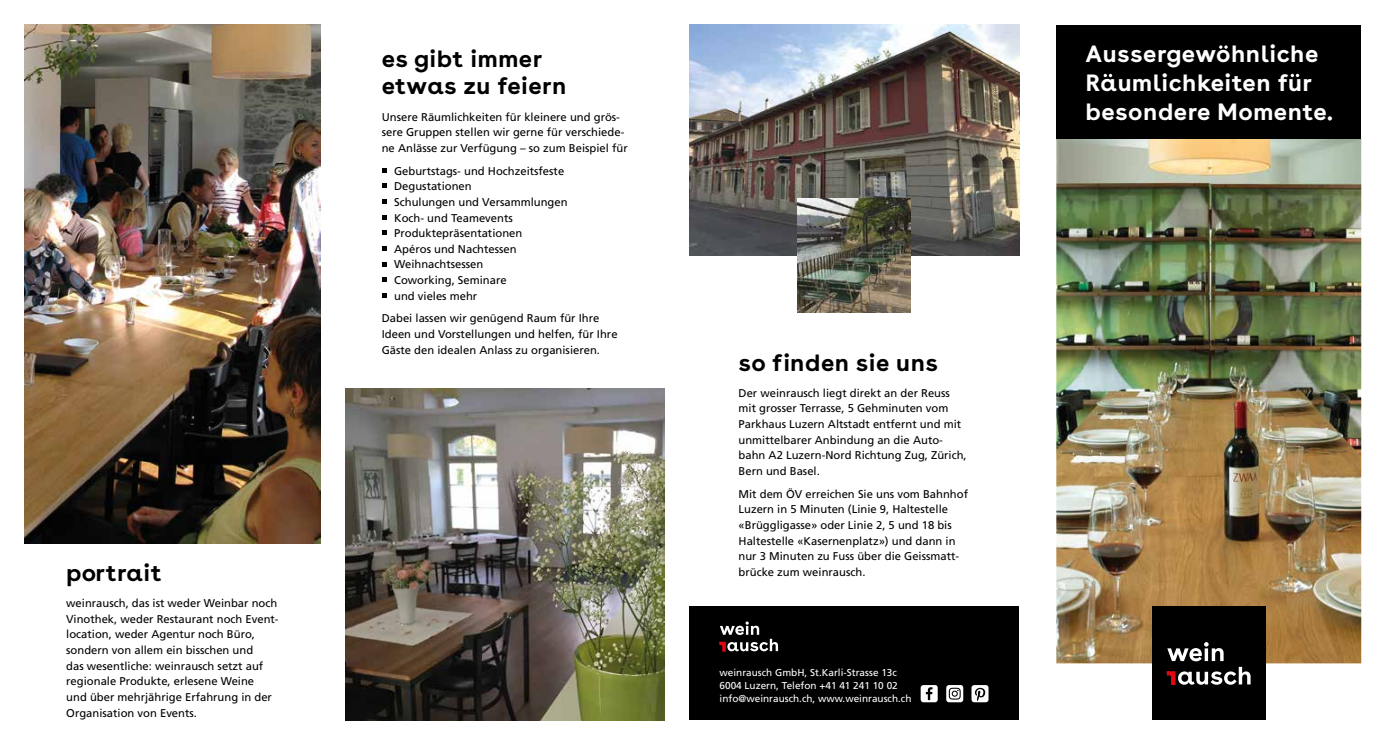
<style>
.page{position:relative;width:1386px;height:745px;background:#fff}
.page>*{position:absolute;margin:0;border:0;box-sizing:border-box;transform-origin:0 0}
.t1{font:700 25px/28.8px "Buenos Aires Trial";letter-spacing:.02em;color:#fff}
.t2{font:700 25px/27.5px "Buenos Aires Trial";letter-spacing:.02em;color:#000}
.t3{font:11.25px/15.6px "Frutiger";color:#000}
.t4{font:10px/13.4px "Frutiger";color:#fff}
</style>
<div class="page">
<img style="left:1056px;top:138px;width:305px;height:525px">
<img style="left:25px;top:25px;width:296px;height:518px">
<div style="left:689px;top:606px;width:330px;height:113px;background:#000"></div>
<svg style="left:971px;top:684px;width:17px;height:17px"></svg>
<svg style="left:975px;top:687px;width:10px;height:13px"></svg>
<svg style="left:920px;top:684px;width:18px;height:17px"></svg>
<svg style="left:946px;top:684px;width:17px;height:17px"></svg>
<svg style="left:948px;top:687px;width:12px;height:12px"></svg>
<svg style="left:925px;top:686px;width:7px;height:13px"></svg>
<svg style="left:382px;top:168px;width:5px;height:5px"></svg>
<svg style="left:382px;top:183px;width:5px;height:5px"></svg>
<svg style="left:382px;top:199px;width:5px;height:5px"></svg>
<svg style="left:382px;top:215px;width:5px;height:4px"></svg>
<svg style="left:382px;top:230px;width:5px;height:5px"></svg>
<svg style="left:382px;top:246px;width:5px;height:5px"></svg>
<svg style="left:382px;top:262px;width:5px;height:4px"></svg>
<svg style="left:382px;top:277px;width:5px;height:5px"></svg>
<svg style="left:382px;top:293px;width:5px;height:5px"></svg>
<img style="left:345px;top:388px;width:319px;height:331px">
<div style="left:1152px;top:606px;width:113px;height:113px;background:#000"></div>
<svg style="left:1166px;top:642px;width:84px;height:42px"></svg>
<svg style="left:719px;top:621px;width:59px;height:30px"></svg>
<img style="left:689px;top:25px;width:330px;height:230px">
<img style="left:797px;top:199px;width:114px;height:113px">
<div style="left:1056px;top:25px;width:305px;height:113px;background:#000"></div>
<svg style="left:1103px;top:74px;width:9px;height:3px"></svg>
<svg style="left:1219px;top:45px;width:8px;height:4px"></svg>
<svg style="left:1290px;top:74px;width:9px;height:3px"></svg>
<h1 class="t2" style="left:66px;top:560px;width:97px">portrait</h1>
<p class="t3" style="left:66px;top:595px;width:214px">weinrausch, das ist weder Weinbar noch Vinothek, weder Restaurant noch Event&shy;location, weder Agentur noch Büro, sondern von allem ein bisschen und<br>das wesentliche: weinrausch setzt auf regionale Produkte, erlesene Weine<br>und über mehrjährige Erfahrung in der Organisation von Events.</p>
<h1 class="t2" style="left:382px;top:47px;width:186px">es gibt immer etwas zu feiern</h1>
<p class="t3" style="left:382px;top:109px;width:247px">Unsere Räumlichkeiten für kleinere und grös&shy;sere Gruppen stellen wir gerne für verschiede&shy;ne Anlässe zur Verfügung – so zum Beispiel für</p>
<p class="t3" style="left:394px;top:163px;width:175px">Geburtstags- und Hochzeitsfeste<br>Degustationen<br>Schulungen und Versammlungen<br>Koch- und Teamevents<br>Produktepräsentationen<br>Apéros und Nachtessen<br>Weihnachtsessen<br>Coworking, Seminare<br>und vieles mehr</p>
<p class="t3" style="left:382px;top:310px;width:237px">Dabei lassen wir genügend Raum für Ihre<br>Ideen und Vorstellungen und helfen, für Ihre<br>Gäste den idealen Anlass zu organisieren.</p>
<h1 class="t2" style="left:738px;top:350px;width:201px">so finden sie uns</h1>
<p class="t3" style="left:738px;top:385px;width:230px">Der weinrausch liegt direkt an der Reuss mit grosser Terrasse, 5 Gehminuten vom Parkhaus Luzern Altstadt entfernt und mit unmittelbarer Anbindung an die Auto&shy;bahn A2 Luzern-Nord Richtung Zug, Zürich, Bern und Basel.</p>
<p class="t3" style="left:738px;top:485px;width:231px">Mit dem ÖV erreichen Sie uns vom Bahnhof Luzern in 5 Minuten (Linie 9, Haltestelle «Brüggligasse» oder Linie 2, 5 und 18 bis Haltestelle «Kasernenplatz») und dann in nur 3 Minuten zu Fuss über die Geissmatt&shy;brücke zum weinrausch.</p>
<p class="t4" style="left:719px;top:665px;width:193px">weinrausch GmbH, St.Karli-Strasse 13c<br>6004 Luzern, Telefon +41 41 241 10 02 info@weinrausch.ch, www.weinrausch.ch</p>
<h1 class="t1" style="left:1085px;top:42px;width:249px">Aussergewohnliche<br>Raumlichkeiten fur besondere Momente.</h1>
</div>
